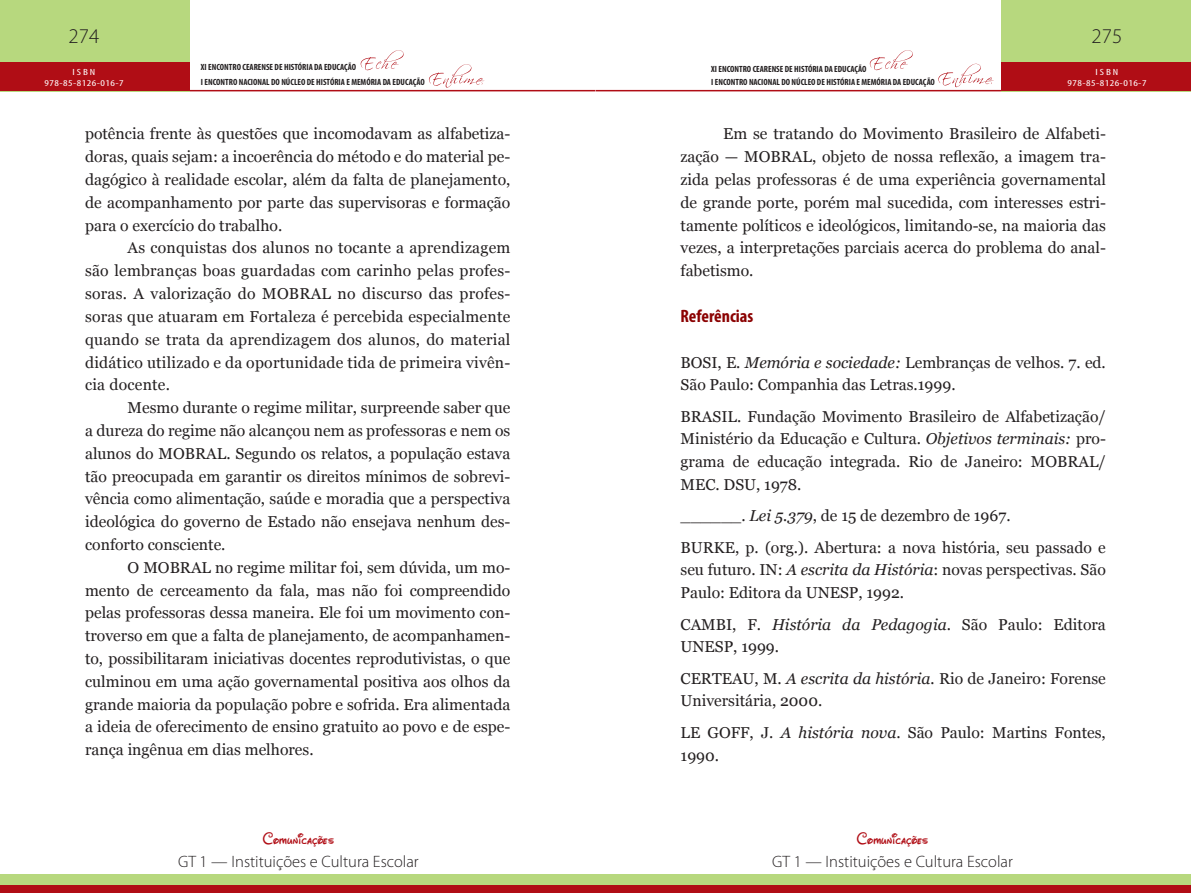
<style>
.page{position:relative;width:1191px;height:893px;background:#fff}
.page>*{position:absolute;margin:0;border:0;box-sizing:border-box;transform-origin:0 0}
.t1{font:300 21px "Myriad Pro";color:#231f20}
.TÍTULO_02{font:700 condensed 18px "Myriad Pro";color:#8b0202}
.t2{font:300 16.5px "Myriad Pro";color:#231f20}
.t3{font:16.5px "Waltograph";letter-spacing:.01em;color:#b00d15}
.t4{font:15.75px/22.8px "Georgia";color:#231f20;text-align:justify}
.t5{font:700 condensed 9px/15px "Myriad Pro";color:#231f20}
.t6{font:condensed 9px/10.8px "Myriad Pro";letter-spacing:.04em;color:#fff;text-align:center;scale:1.3 1}
.s1{font-style:italic}
</style>
<div class="page">
<hr style="left:189px;top:90px;width:406px;height:1px;background:#b00d15">
<hr style="left:595px;top:90px;width:407px;height:1px;background:#b00d15">
<div style="left:0;top:0;width:189px;height:91px;background:#b7d87e"></div>
<div style="left:1001px;top:0;width:190px;height:91px;background:#b7d87e"></div>
<div style="left:0;top:63px;width:189px;height:28px;background:#b00d15"></div>
<div style="left:1001px;top:63px;width:190px;height:28px;background:#b00d15"></div>
<svg style="left:361px;top:50px;width:43px;height:20px"></svg>
<svg style="left:869px;top:50px;width:43px;height:20px"></svg>
<svg style="left:429px;top:64px;width:55px;height:24px"></svg>
<svg style="left:938px;top:64px;width:55px;height:23px"></svg>
<div style="left:0;top:874px;width:595px;height:19px;background:#b7d87e"></div>
<div style="left:595px;top:874px;width:596px;height:19px;background:#b7d87e"></div>
<div style="left:0;top:885px;width:595px;height:8px;background:#b00d15"></div>
<div style="left:595px;top:885px;width:596px;height:8px;background:#b00d15"></div>
<h1 class="t1" style="left:69px;top:24px;width:32px">274</h1>
<h1 class="t1" style="left:1091px;top:24px;width:32px">275</h1>
<p class="t5" style="left:201px;top:60px;width:225px">XI ENCONTRO CEARENSE DE HISTÓRIA DA EDUCAÇÃO<br>I ENCONTRO NACIONAL DO NÚCLEO DE HISTÓRIA E MEMÓRIA DA EDUCAÇÃO</p>
<p class="t5" style="left:711px;top:62px;width:225px;line-height:13.2px">XI ENCONTRO CEARENSE DE HISTÓRIA DA EDUCAÇÃO<br>I ENCONTRO NACIONAL DO NÚCLEO DE HISTÓRIA E MEMÓRIA DA EDUCAÇÃO</p>
<p class="t6" style="left:44px;top:66px;width:62px">ISBN<br>978-85-8126-016-7</p>
<p class="t6" style="left:1067px;top:66px;width:62px">ISBN<br>978-85-8126-016-7</p>
<p class="t4" style="left:85px;top:123px;width:427px">potência frente às questões que incomodavam as alfabetiza&shy;doras, quais sejam: a incoerência do método e do material pe&shy;dagógico à realidade escolar, além da falta de planejamento, de acompanhamento por parte das supervisoras e formação para o exercício do trabalho.</p>
<p class="t4" style="left:85px;top:237px;width:427px;text-indent:43px">As conquistas dos alunos no tocante a aprendizagem são lembranças boas guardadas com carinho pelas profes&shy;soras. A valorização do MOBRAL no discurso das profes&shy;soras que atuaram em Fortaleza é percebida especialmente quando se trata da aprendizagem dos alunos, do material didático utilizado e da oportunidade tida de primeira vivên&shy;cia docente.</p>
<p class="t4" style="left:85px;top:397px;width:427px;text-indent:43px">Mesmo durante o regime militar, surpreende saber que a dureza do regime não alcançou nem as professoras e nem os alunos do MOBRAL. Segundo os relatos, a população estava tão preocupada em garantir os direitos mínimos de sobrevi&shy;vência como alimentação, saúde e moradia que a perspectiva ideológica do governo de Estado não ensejava nenhum des&shy;conforto consciente.</p>
<p class="t4" style="left:85px;top:556px;width:427px;text-indent:43px">O MOBRAL no regime militar foi, sem dúvida, um mo&shy;mento de cerceamento da fala, mas não foi compreendido pelas professoras dessa maneira. Ele foi um movimento con&shy;troverso em que a falta de planejamento, de acompanhamen&shy;to, possibilitaram iniciativas docentes reprodutivistas, o que culminou em uma ação governamental positiva aos olhos da grande maioria da população pobre e sofrida. Era alimentada a ideia de oferecimento de ensino gratuito ao povo e de espe&shy;rança ingênua em dias melhores.</p>
<p class="t3" style="left:263px;top:826px;width:73px">Comunicações</p>
<p class="t2" style="left:178px;top:852px;width:242px">GT 1 — Instituições e Cultura Escolar</p>
<p class="t4" style="left:680px;top:123px;width:427px;text-indent:43px">Em se tratando do Movimento Brasileiro de Alfabeti&shy;zação — MOBRAL, objeto de nossa reflexão, a imagem tra&shy;zida pelas professoras é de uma experiência governamental de grande porte, porém mal sucedida, com interesses estri&shy;tamente políticos e ideológicos, limitando-se, na maioria das vezes, a interpretações parciais acerca do problema do anal&shy;fabetismo.</p>
<p class="TÍTULO_02" style="left:680px;top:305px;width:74px">Referências</p>
<p class="t4" style="left:680px;top:351px;width:427px">BOSI, E. <span class="s1">Memória e sociedade:</span> Lembranças de velhos. 7. ed.<br>São Paulo: Companhia das Letras.1999.</p>
<p class="t4" style="left:680px;top:405px;width:427px">BRASIL. Fundação Movimento Brasileiro de Alfabetização/ Ministério da Educação e Cultura. <span class="s1">Objetivos terminais:</span> pro&shy;grama de educação integrada. Rio de Janeiro: MOBRAL/ MEC. DSU, 1978.</p>
<p class="t4" style="left:680px;top:505px;width:331px">______. <span class="s1">Lei 5.379</span>, de 15 de dezembro de 1967.</p>
<p class="t4" style="left:680px;top:536px;width:427px">BURKE, p. (org.). Abertura: a nova história, seu passado e seu futuro. IN: <span class="s1">A escrita da História</span>: novas perspectivas. São Paulo: Editora da UNESP, 1992.</p>
<p class="t4" style="left:680px;top:613px;width:427px">CAMBI, F. <span class="s1">História da Pedagogia</span>. São Paulo: Editora<br>UNESP, 1999.</p>
<p class="t4" style="left:680px;top:667px;width:427px">CERTEAU, M. <span class="s1">A escrita da história.</span> Rio de Janeiro: Forense<br>Universitária, 2000.</p>
<p class="t4" style="left:680px;top:721px;width:427px">LE GOFF, J. <span class="s1">A história nova</span>. São Paulo: Martins Fontes,<br>1990.</p>
<p class="t3" style="left:857px;top:826px;width:73px">Comunicações</p>
<p class="t2" style="left:772px;top:852px;width:242px">GT 1 — Instituições e Cultura Escolar</p>
</div>
